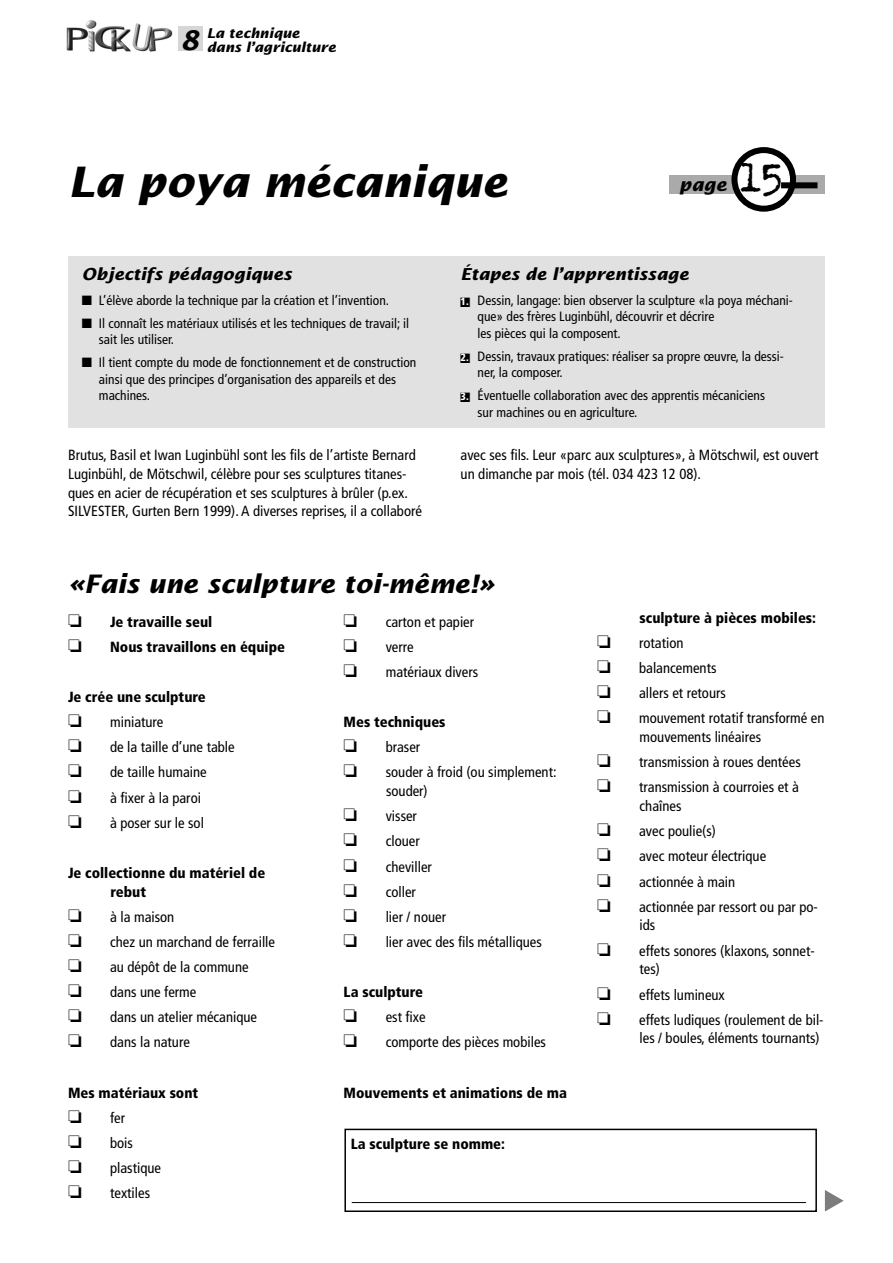
<style>
.page{position:relative;width:893px;height:1263px;background:#fff}
.page>*{position:absolute;margin:0;border:0;box-sizing:border-box;transform-origin:0 0}
.t1{font:48px "Trixie";color:#000}
.t2{font:italic 700 42px "Lucida Sans";color:#000}
.t3{font:italic 700 25.5px "Lucida Sans";color:#000}
.t4{font:italic 700 18px "Lucida Sans";color:#000}
.t5{font:italic 700 16.5px "Lucida Sans";color:#000}
.t6{font:condensed 14.7px/25.2px "Frutiger";color:#000}
.t7{font:900 condensed 14.7px/25.2px "Frutiger";color:#000}
.t8{font:condensed 13.5px/16.5px "Frutiger";color:#000}
.t9{font:italic 700 13.5px/14px "Lucida Sans";color:#000}
.s1{font-size:27px}
.s2{font-weight:900;font-size:10.5px;color:#fff}
.s3{font-weight:900}
</style>
<div class="page">
<div style="left:670px;top:175px;width:155px;height:18px;background:#aaa"></div>
<div style="left:734px;top:150px;width:59px;height:59px;background:#fff;border-radius:50%"></div>
<div style="left:731px;top:147px;width:65px;height:65px;border:6px solid #000;border-radius:50%"></div>
<div style="left:781px;top:182px;width:36px;height:6px;background:#000"></div>
<img style="left:66px;top:20px;width:107px;height:32px">
<div style="left:179px;top:26px;width:24px;height:24px;background:#d6d6d6"></div>
<div style="left:68px;top:256px;width:757px;height:172px;background:#e1e1e1"></div>
<div style="left:344px;top:1129px;width:473px;height:83px;border:2px solid #000"></div>
<hr style="left:352px;top:1202px;width:454px;height:1px;background:#000">
<svg style="left:824px;top:1190px;width:20px;height:22px"></svg>
<p class="t9" style="left:207px;top:26px;width:131px;text-indent:-27px"><span class="s1">8</span> La technique dans l’agriculture</p>
<p class="t2" style="left:68px;top:157px;width:441px">La poya mécanique</p>
<p class="t4" style="left:679px;top:174px;width:49px">page</p>
<p class="t1" style="left:736px;top:145px;width:50px">15</p>
<p class="t5" style="left:82px;top:264px;width:211px">Objectifs pédagogiques</p>
<p class="t8" style="left:99px;top:289px;width:312px;line-height:22.8px">L’élève aborde la technique par la création et l’invention.<br>Il connaît les matériaux utilisés et les techniques de travail; il</p>
<p class="t8" style="left:99px;top:328px;width:319px;line-height:22.8px">sait les utiliser.<br>Il tient compte du mode de fonctionnement et de construction</p>
<p class="t8" style="left:99px;top:371px;width:299px">ainsi que des principes d’organisation des appareils et des machines.</p>
<p class="t6" style="left:68px;top:446px;width:355px;line-height:18.8px">Brutus, Basil et Iwan Luginbühl sont les fils de l’artiste Bernard Luginbühl, de Mötschwil, célèbre pour ses sculptures titanes&shy;ques en acier de récupération et ses sculptures à brûler (p.ex.<br>SILVESTER, Gurten Bern 1999). A diverses reprises, il a collaboré</p>
<p class="t5" style="left:461px;top:264px;width:230px">Étapes de l’apprentissage</p>
<p class="t8" style="left:478px;top:292px;width:317px;text-indent:-17px"><span class="s2">1.</span> Dessin, langage: bien observer la sculpture «la poya méchani&shy;que» des frères Luginbühl, découvrir et décrire<br>les pièces qui la composent.</p>
<p class="t8" style="left:478px;top:348px;width:308px;text-indent:-17px"><span class="s2">2.</span> Dessin, travaux pratiques: réaliser sa propre œuvre, la dessi&shy;ner, la composer.</p>
<p class="t8" style="left:478px;top:387px;width:289px;text-indent:-17px"><span class="s2">3.</span> Éventuelle collaboration avec des apprentis mécaniciens sur machines ou en agriculture.</p>
<p class="t6" style="left:461px;top:446px;width:360px;line-height:18.8px">avec ses fils. Leur «parc aux sculptures», à Mötschwil, est ouvert un dimanche par mois (tél. 034 423 12 08).</p>
<p class="t3" style="left:68px;top:568px;width:428px">«Fais une sculpture toi-même!»</p>
<p class="t7" style="left:110px;top:609px;width:176px">Je travaille seul<br>Nous travaillons en équipe</p>
<p class="t6" style="left:110px;top:684px;width:126px;text-indent:-42px"><span class="s3">Je crée une sculpture </span>miniature<br>de la taille d’une table de taille humaine<br>à fixer à la paroi<br>à poser sur le sol</p>
<p class="t7" style="left:111px;top:863px;width:156px;line-height:18.8px;text-indent:-42px">Je collectionne du matériel de rebut</p>
<p class="t6" style="left:110px;top:904px;width:166px">à la maison<br>chez un marchand de ferraille au dépôt de la commune dans une ferme<br>dans un atelier mécanique dans la nature</p>
<p class="t6" style="left:110px;top:1080px;width:90px;text-indent:-42px"><span class="s3">Mes matériaux sont </span>fer<br>bois<br>plastique textiles</p>
<p class="t6" style="left:386px;top:609px;width:94px">carton et papier verre<br>matériaux divers</p>
<p class="t6" style="left:386px;top:710px;width:172px;text-indent:-42px"><span class="s3">Mes techniques<br></span>braser<br>souder à froid (ou simplement:</p>
<p class="t6" style="left:386px;top:779px;width:158px">souder)<br>visser<br>clouer<br>cheviller<br>coller<br>lier / nouer<br>lier avec des fils métalliques</p>
<p class="t6" style="left:386px;top:980px;width:162px;text-indent:-42px"><span class="s3">La sculpture<br></span>est fixe<br>comporte des pièces mobiles</p>
<p class="t7" style="left:344px;top:1080px;width:225px">Mouvements et animations de ma</p>
<p class="t7" style="left:351px;top:1132px;width:156px">La sculpture se nomme:</p>
<p class="t6" style="left:639px;top:605px;width:187px"><span class="s3">sculpture à pièces mobiles: </span>rotation<br>balancements<br>allers et retours<br>mouvement rotatif transformé en</p>
<p class="t6" style="left:639px;top:725px;width:163px">mouvements linéaires transmission à roues dentées transmission à courroies et à</p>
<p class="t6" style="left:639px;top:794px;width:180px">chaînes<br>avec poulie(s)<br>avec moteur électrique actionnée à main<br>actionnée par ressort ou par po-</p>
<p class="t6" style="left:639px;top:913px;width:177px">ids<br>effets sonores (klaxons, sonnet-</p>
<p class="t6" style="left:639px;top:957px;width:186px">tes)<br>effets lumineux<br>effets ludiques (roulement de bil-</p>
<p class="t6" style="left:639px;top:1026px;width:182px">les / boules, éléments tournants)</p>
</div>
